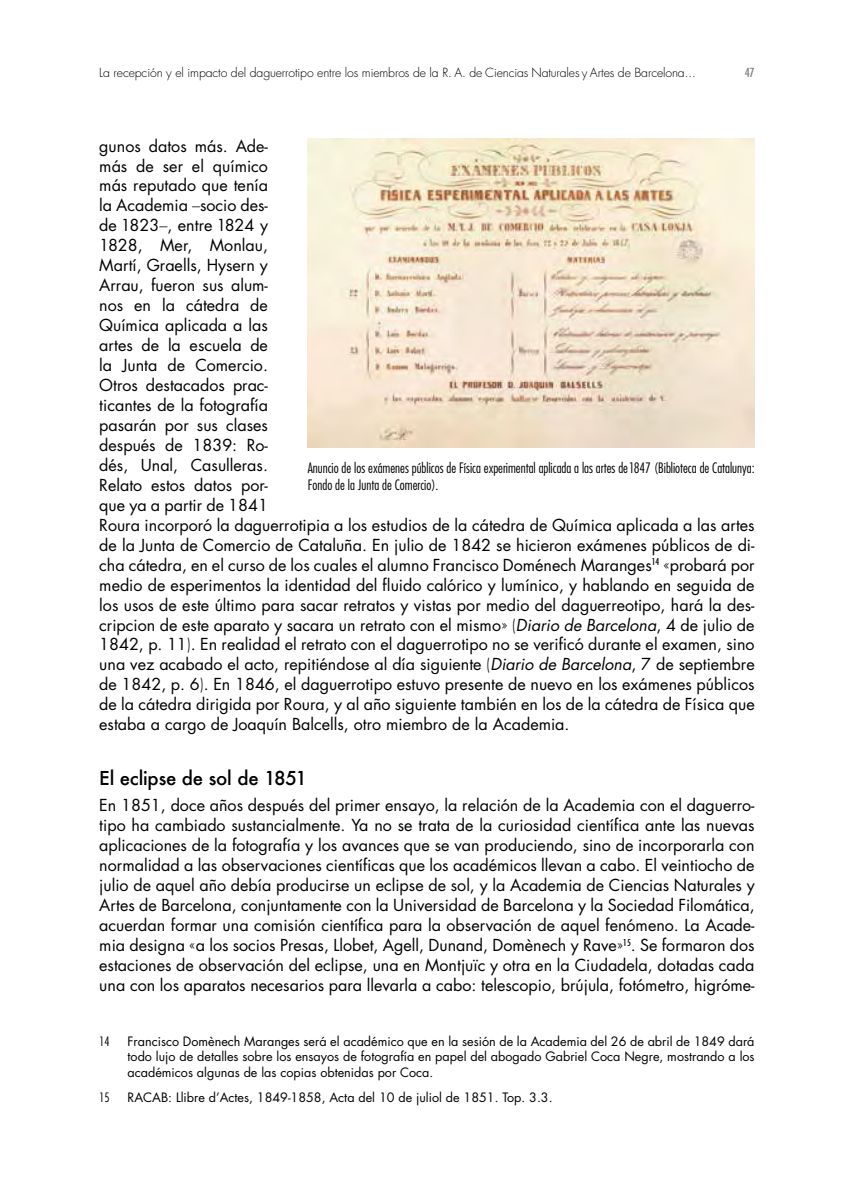
<style>
.page{position:relative;width:844px;height:1191px;background:#fff}
.page>*{position:absolute;margin:0;border:0;box-sizing:border-box;transform-origin:0 0}
.t1{font:500 18.72px "Futura";letter-spacing:-.01em;color:#000}
.t2{font:16.1px/19.9px "Futura";color:#000}
.t3{font:300 condensed 14px/17px "Futura";color:#000}
.t4{font:12.6px/15.2px "Futura";color:#000;text-align:justify}
.t5{font:300 condensed 12.6px "Futura";color:#000}
.t6{font:300 12.25px "Futura";letter-spacing:-.01em;color:#000}
.t7{font:500 condensed 12.25px "Futura";color:#7e7f81}
.s1{font-weight:300}
.s2{font-style:italic}
</style>
<div class="page">
<img style="left:307px;top:139px;width:447px;height:308px">
<p class="t6" style="left:99px;top:64px;width:598px">La recepción y el impacto del daguerrotipo entre los miembros de la R. A. de Ciencias Naturales y Artes de Barcelona...</p>
<p class="t7" style="left:744px;top:64px;width:11px">47</p>
<p class="t2" style="left:99px;top:135px;width:656px">gunos datos más. Ade-<br>más de ser el químico<br>más reputado que tenía<br>la Academia <span class="s1">–</span>socio des-<br>de 1823<span class="s1">–</span>, entre 1824 y<br>1828, Mer, Monlau,<br>Martí, Graells, Hysern y<br>Arrau, fueron sus alum-<br>nos en la cátedra de<br>Química aplicada a las<br>artes de la escuela de<br>la Junta de Comercio.<br>Otros destacados prac-<br>ticantes de la fotografía<br>pasarán por sus clases<br>después de 1839: Ro-<br>dés, Unal, Casulleras.<br>Relato estos datos por-<br>que ya a partir de 1841<br>Roura incorporó la daguerrotipia a los estudios de la cátedra de Química aplicada a las artes de la Junta de Comercio de Cataluña. En julio de 1842 se hicieron exámenes públicos de di&shy;cha cátedra, en el curso de los cuales el alumno Francisco Doménech Maranges<sup>14</sup> <span class="s1">«</span>probará por medio de esperimentos la identidad del fluido calórico y lumínico, y hablando en seguida de los usos de este último para sacar retratos y vistas por medio del daguerreotipo, hará la des&shy;cripcion de este aparato y sacara un retrato con el mismo<span class="s1">» (</span><span class="s2">Diario de Barcelona</span>, 4 de julio de 1842, p. 11<span class="s1">)</span>. En realidad el retrato con el daguerrotipo no se verificó durante el examen, sino una vez acabado el acto, repitiéndose al día siguiente <span class="s1">(</span><span class="s2">Diario de Barcelona</span>, 7 de septiembre de 1842, p. 6<span class="s1">)</span>. En 1846, el daguerrotipo estuvo presente de nuevo en los exámenes públicos de la cátedra dirigida por Roura, y al año siguiente también en los de la cátedra de Física que estaba a cargo de Joaquín Balcells, otro miembro de la Academia.</p>
<p class="t1" style="left:99px;top:764px;width:209px">El eclipse de sol de 1851</p>
<p class="t2" style="left:99px;top:795px;width:656px;text-align:justify">En 1851, doce años después del primer ensayo, la relación de la Academia con el daguerro&shy;tipo ha cambiado sustancialmente. Ya no se trata de la curiosidad científica ante las nuevas aplicaciones de la fotografía y los avances que se van produciendo, sino de incorporarla con normalidad a las observaciones científicas que los académicos llevan a cabo. El veintiocho de julio de aquel año debía producirse un eclipse de sol, y la Academia de Ciencias Naturales y Artes de Barcelona, conjuntamente con la Universidad de Barcelona y la Sociedad Filomática, acuerdan formar una comisión científica para la observación de aquel fenómeno. La Acade&shy;mia designa <span class="s1">«</span>a los socios Presas, Llobet, Agell, Dunand, Domènech y Rave<span class="s1">»</span><sup>15</sup>. Se formaron dos estaciones de observación del eclipse, una en Montjuïc y otra en la Ciudadela, dotadas cada una con los aparatos necesarios para llevarla a cabo: telescopio, brújula, fotómetro, higróme-</p>
<p class="t3" style="left:307px;top:459px;width:448px">Anuncio de los exámenes públicos de Física experimental aplicada a las artes de 1847 (Biblioteca de Catalunya:<br>Fondo de la Junta de Comercio).</p>
<p class="t5" style="left:99px;top:1033px;width:12px">14</p>
<p class="t4" style="left:127px;top:1033px;width:628px">Francisco Domènech Maranges será el académico que en la sesión de la Academia del 26 de abril de 1849 dará todo lujo de detalles sobre los ensayos de fotografía en papel del abogado Gabriel Coca Negre, mostrando a los académicos algunas de las copias obtenidas por Coca.</p>
<p class="t5" style="left:99px;top:1089px;width:12px">15</p>
<p class="t4" style="left:127px;top:1089px;width:426px">RACAB: Llibre d’Actes, 1849-1858, Acta del 10 de juliol de 1851. Top. 3.3.</p>
</div>
